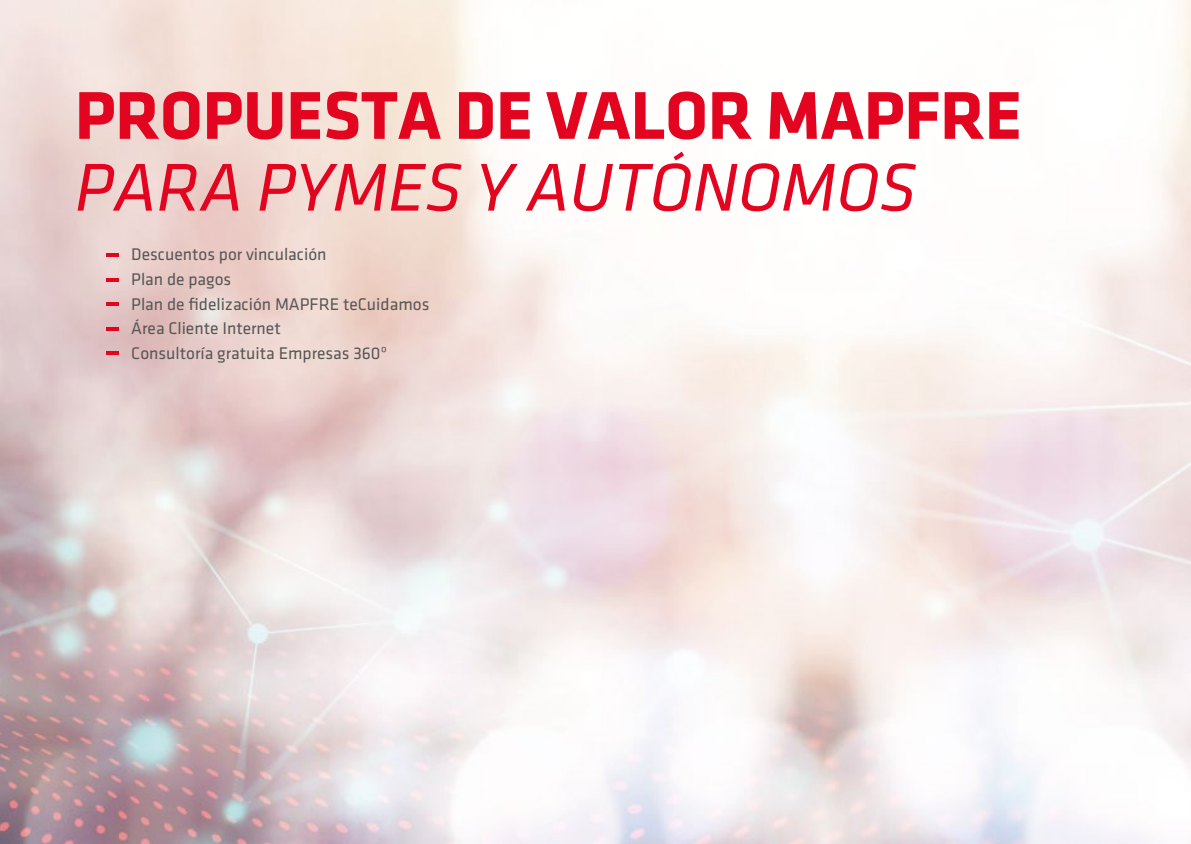
<style>
.page{position:relative;width:1191px;height:844px;background:#fff}
.page>*{position:absolute;margin:0;border:0;box-sizing:border-box;transform-origin:0 0}
.t1{font:700 70px "Klavika";letter-spacing:-.005em;color:#e30520}
.t2{font:italic 70px "Klavika";letter-spacing:-.005em;color:#e30520}
.t3{font:17.5px/24.5px "Klavika";color:#575756}
</style>
<div class="page">
<img style="left:0;top:0;width:1191px;height:843px">
<hr style="left:106px;top:253px;width:13px;height:4px;background:#e30520">
<svg style="left:106px;top:278px;width:13px;height:3px"></svg>
<hr style="left:106px;top:302px;width:13px;height:4px;background:#e30520">
<svg style="left:106px;top:327px;width:13px;height:3px"></svg>
<hr style="left:106px;top:351px;width:13px;height:4px;background:#e30520">
<h1 class="t1" style="left:75px;top:77px;width:949px">PROPUESTA DE VALOR MAPFRE</h1>
<h1 class="t2" style="left:75px;top:151px;width:843px">PARA PYMES Y AUTÓNOMOS</h1>
<p class="t3" style="left:131px;top:242px;width:299px">Descuentos por vinculación<br>Plan de pagos<br>Plan de fidelización MAPFRE teCuidamos<br>Área Cliente Internet<br>Consultoría gratuita Empresas 360º</p>
</div>
